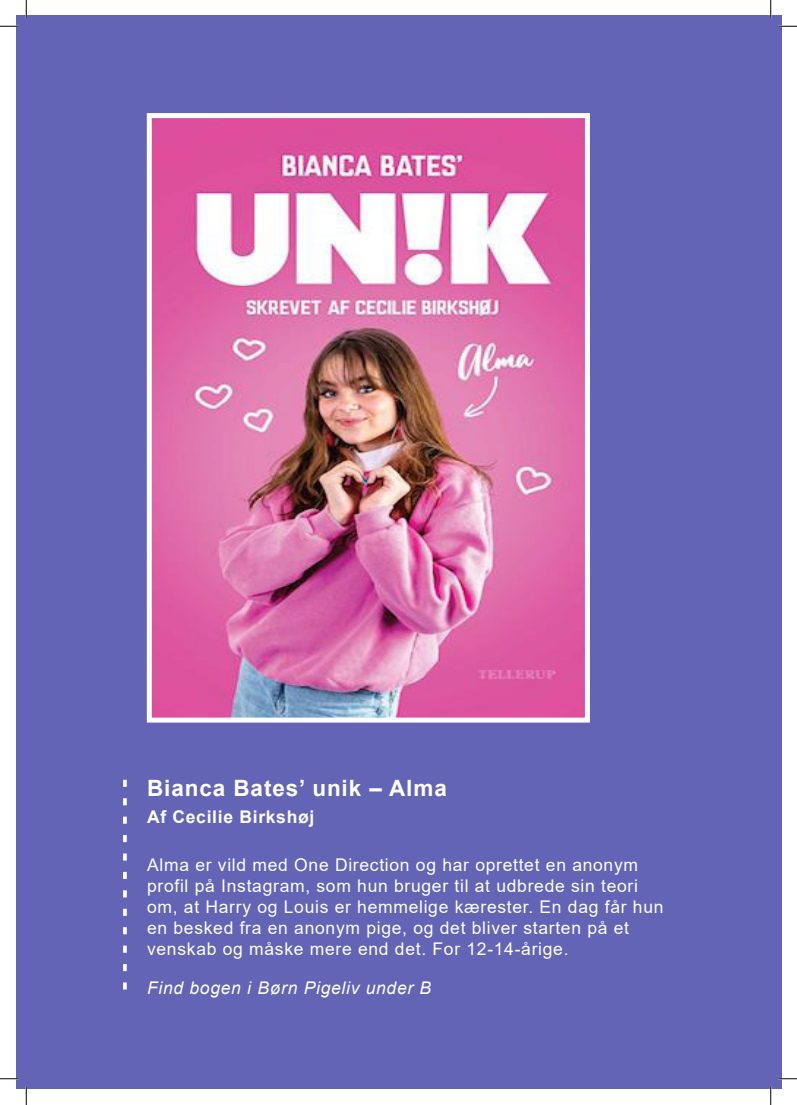
<style>
.page{position:relative;width:797px;height:1105px;background:#fff}
.page>*{position:absolute;margin:0;border:0;box-sizing:border-box;transform-origin:0 0}
.Body_Text{font:700 22.5px "Arial";letter-spacing:.04em;color:#fff}
.Body_Text-2{font:17.5px/21px "Arial";letter-spacing:.04em;color:#fff}
.Body_Text-3{font:italic 17.5px "Arial";letter-spacing:.04em;color:#fff}
.Body_Text-4{font:700 17.5px "Arial";letter-spacing:.04em;color:#fff}
</style>
<div class="page">
<div style="left:16px;top:16px;width:765px;height:1073px;background:#6364b6"></div>
<img style="left:153px;top:119px;width:431px;height:598px">
<div style="left:147px;top:113px;width:443px;height:610px;border:5px solid #fff"></div>
<svg style="left:123px;top:780px;width:4px;height:209px"></svg>
<svg style="left:0;top:25px;width:19px;height:2px"></svg>
<svg style="left:778px;top:25px;width:19px;height:2px"></svg>
<svg style="left:0;top:1078px;width:19px;height:1px"></svg>
<svg style="left:778px;top:1078px;width:19px;height:1px"></svg>
<svg style="left:25px;top:0;width:2px;height:19px"></svg>
<svg style="left:25px;top:1086px;width:2px;height:19px"></svg>
<svg style="left:770px;top:0;width:1px;height:19px"></svg>
<svg style="left:770px;top:1086px;width:1px;height:19px"></svg>
<p class="Body_Text" style="left:147px;top:772px;width:301px">Bianca Bates’ unik – Alma</p>
<p class="Body_Text-4" style="left:147px;top:805px;width:169px">Af Cecilie Birkshøj</p>
<p class="Body_Text-2" style="left:147px;top:855px;width:518px">Alma er vild med One Direction og har oprettet en anonym profil på Instagram, som hun bruger til at udbrede sin teori om, at Harry og Louis er hemmelige kærester. En dag får hun en besked fra en anonym pige, og det bliver starten på et venskab og måske mere end det. For 12-14-årige.</p>
<p class="Body_Text-3" style="left:147px;top:977px;width:286px">Find bogen i Børn Pigeliv under B</p>
</div>
